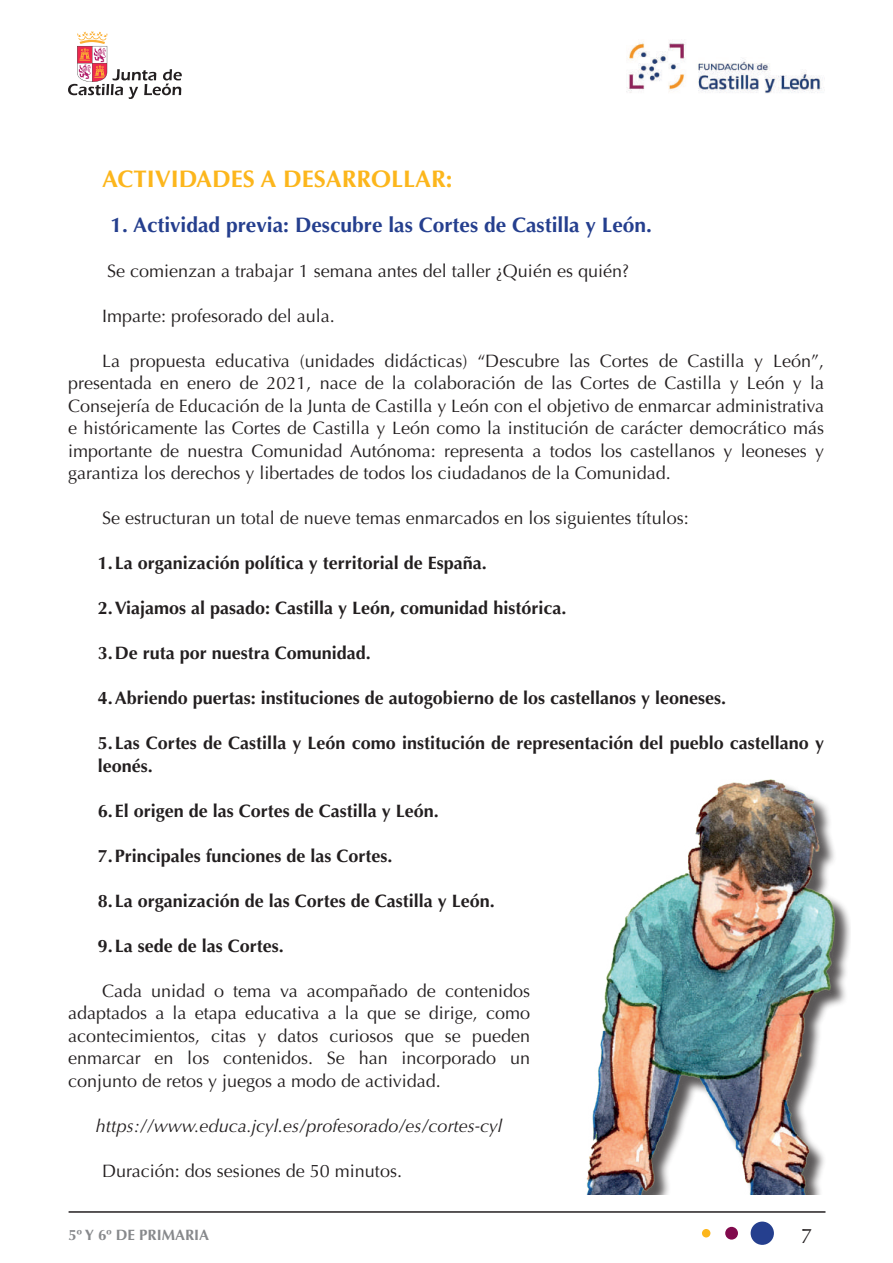
<style>
.page{position:relative;width:893px;height:1263px;background:#fff}
.page>*{position:absolute;margin:0;border:0;box-sizing:border-box;transform-origin:0 0}
.t1{font:700 24px "Optima";color:#fcb61c}
.t2{font:700 21px "Optima";color:#253f8e}
.t3{font:21px "Optima";color:#231f20}
.t4{font:18px/22.5px "Optima";color:#231f20;text-align:justify}
.t5{font:700 18px/22.5px "Optima";color:#231f20}
.t6{font:italic 18px "Optima";color:#231f20}
.t7{font:700 15px "Optima";color:#87898c}
</style>
<div class="page">
<svg style="left:68px;top:31px;width:114px;height:68px"></svg>
<img style="left:626px;top:41px;width:199px;height:53px">
<div style="left:751px;top:1221px;width:23px;height:24px;background:#253f8e;border-radius:50%"></div>
<div style="left:725px;top:1227px;width:13px;height:12px;background:#810a4d;border-radius:50%"></div>
<div style="left:702px;top:1229px;width:8px;height:8px;background:#fcb61c;border-radius:50%"></div>
<hr style="left:69px;top:1211px;width:756px;height:2px;background:#231f20">
<img style="left:586px;top:779px;width:264px;height:416px">
<h1 class="t1" style="left:102px;top:164px;width:352px">ACTIVIDADES A DESARROLLAR:</h1>
<p class="t2" style="left:111px;top:212px;width:543px">1. Actividad previa: Descubre las Cortes de Castilla y León.</p>
<p class="t4" style="left:107px;top:259px;width:523px">Se comienzan a trabajar 1 semana antes del taller ¿Quién es quién?</p>
<p class="t4" style="left:102px;top:304px;width:234px">Imparte: profesorado del aula.</p>
<p class="t4" style="left:68px;top:349px;width:758px;text-indent:34px">La propuesta educativa (unidades didácticas) “Descubre las Cortes de Castilla y León”, presentada en enero de 2021, nace de la colaboración de las Cortes de Castilla y León y la Consejería de Educación de la Junta de Castilla y León con el objetivo de enmarcar administrativa e históricamente las Cortes de Castilla y León como la institución de carácter democrático más importante de nuestra Comunidad Autónoma: representa a todos los castellanos y leoneses y garantiza los derechos y libertades de todos los ciudadanos de la Comunidad.</p>
<p class="t4" style="left:102px;top:507px;width:588px">Se estructuran un total de nueve temas enmarcados en los siguientes títulos:</p>
<p class="t5" style="left:98px;top:552px;width:391px">1.La organización política y territorial de España.</p>
<p class="t5" style="left:98px;top:597px;width:470px">2.Viajamos al pasado: Castilla y León, comunidad histórica.</p>
<p class="t5" style="left:98px;top:642px;width:274px">3.De ruta por nuestra Comunidad.</p>
<p class="t5" style="left:98px;top:687px;width:630px">4.Abriendo puertas: instituciones de autogobierno de los castellanos y leoneses.</p>
<p class="t5" style="left:98px;top:732px;width:728px">5.Las Cortes de Castilla y León como institución de representación del pueblo castellano y leonés.</p>
<p class="t5" style="left:98px;top:799px;width:343px">6.El origen de las Cortes de Castilla y León.</p>
<p class="t5" style="left:98px;top:844px;width:296px">7.Principales funciones de las Cortes.</p>
<p class="t5" style="left:98px;top:889px;width:399px">8.La organización de las Cortes de Castilla y León.</p>
<p class="t5" style="left:98px;top:934px;width:188px">9.La sede de las Cortes.</p>
<p class="t4" style="left:68px;top:979px;width:464px;text-indent:34px">Cada unidad o tema va acompañado de contenidos adaptados a la etapa educativa a la que se dirige, como acontecimientos, citas y datos curiosos que se pueden enmarcar en los contenidos. Se han incorporado un conjunto de retos y juegos a modo de actividad.</p>
<p class="t6" style="left:96px;top:1115px;width:408px">https://www.educa.jcyl.es/profesorado/es/cortes-cyl</p>
<p class="t4" style="left:102px;top:1159px;width:301px">Duración: dos sesiones de 50 minutos.</p>
<p class="t7" style="left:69px;top:1226px;width:142px">5º Y 6º DE PRIMARIA</p>
<p class="t3" style="left:801px;top:1223px;width:13px">7</p>
</div>
